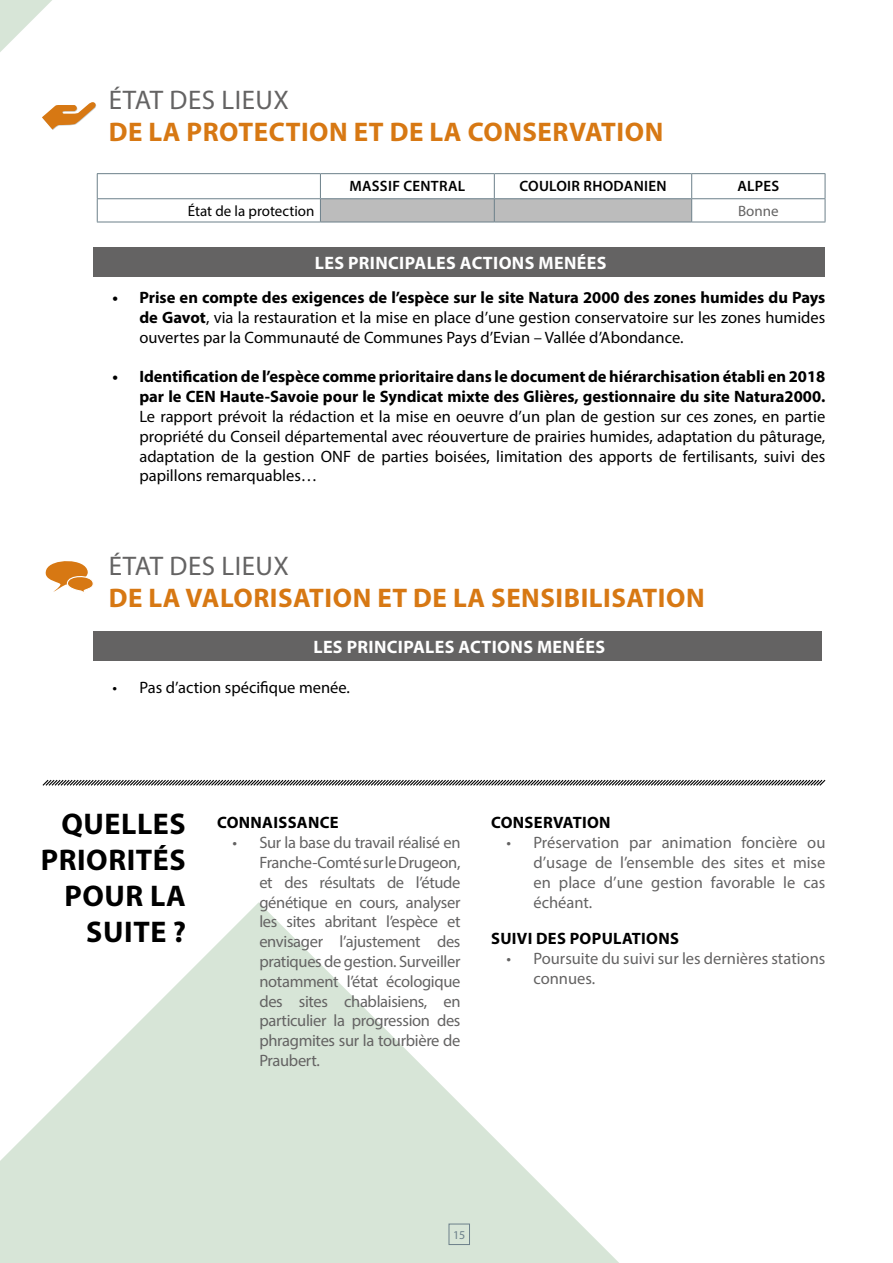
<style>
.page{position:relative;width:893px;height:1263px;background:#fff}
.page>*{position:absolute;margin:0;border:0;box-sizing:border-box;transform-origin:0 0}
.t1{font:700 30px/36px "Myriad Pro";letter-spacing:.02em;color:#000;text-align:right}
.t2{font:700 27px "Myriad Pro";letter-spacing:.02em;color:#d77813}
.t3{font:27px "Myriad Pro";letter-spacing:.02em;color:#646363}
.t4{font:700 18px "Myriad Pro";letter-spacing:.02em;color:#fff}
.t5{font:16.5px/19.8px "Myriad Pro";color:#000;text-align:justify}
.t6{font:16.5px/19.8px "Myriad Pro";color:#646363;text-align:justify}
.t7{font:700 16.5px/19.8px "Myriad Pro";color:#000;text-align:right}
.t8{font:700 16.5px "Myriad Pro";letter-spacing:.02em;color:#000}
.t9{font:600 15px "Myriad Pro";letter-spacing:.02em;color:#000}
.t10{font:15px "Myriad Pro";color:#000}
.t11{font:15px "Myriad Pro";color:#646363}
.t12{font:12px "Myriad Pro";color:#6c808a}
.s1{font-weight:700}
</style>
<div class="page">
<svg style="left:0;top:902px;width:619px;height:361px;fill:#d7e5d7"></svg>
<div style="left:449px;top:1224px;width:20px;height:20px;background:#d7e5d7"></div>
<div style="left:449px;top:1224px;width:21px;height:21px;border:1px solid #6c808a"></div>
<div style="left:93px;top:247px;width:731px;height:30px;background:#646363"></div>
<div style="left:93px;top:631px;width:728px;height:30px;background:#646363"></div>
<hr style="left:692px;top:173px;width:133px;height:1px;background:#6c808a">
<hr style="left:692px;top:198px;width:133px;height:1px;background:#6c808a">
<hr style="left:494px;top:173px;width:198px;height:1px;background:#6c808a">
<svg style="left:825px;top:174px;width:1px;height:48px"></svg>
<hr style="left:97px;top:222px;width:223px;height:1px;background:#6c808a">
<hr style="left:320px;top:222px;width:174px;height:1px;background:#6c808a">
<hr style="left:494px;top:222px;width:198px;height:1px;background:#6c808a">
<hr style="left:692px;top:222px;width:133px;height:1px;background:#6c808a">
<hr style="left:97px;top:173px;width:223px;height:1px;background:#6c808a">
<svg style="left:97px;top:174px;width:1px;height:48px"></svg>
<hr style="left:320px;top:173px;width:174px;height:1px;background:#6c808a">
<svg style="left:320px;top:174px;width:372px;height:48px"></svg>
<hr style="left:97px;top:198px;width:223px;height:1px;background:#6c808a">
<hr style="left:320px;top:198px;width:174px;height:1px;background:#6c808a">
<svg style="left:42px;top:779px;width:784px;height:7px"></svg>
<svg style="left:0;top:0;width:96px;height:130px"></svg>
<svg style="left:45px;top:561px;width:49px;height:31px"></svg>
<h2 class="t3" style="left:109px;top:83px;width:182px">ÉTAT DES LIEUX</h2>
<h2 class="t2" style="left:109px;top:114px;width:556px">DE LA PROTECTION ET DE LA CONSERVATION</h2>
<p class="t9" style="left:349px;top:176px;width:117px">MASSIF CENTRAL</p>
<p class="t9" style="left:519px;top:176px;width:149px">COULOIR RHODANIEN</p>
<p class="t9" style="left:737px;top:176px;width:44px">ALPES</p>
<p class="t10" style="left:188px;top:202px;width:128px">État de la protection</p>
<p class="t11" style="left:738px;top:202px;width:42px">Bonne</p>
<p class="t4" style="left:315px;top:251px;width:293px">LES PRINCIPALES ACTIONS MENÉES</p>
<p class="t5" style="left:139px;top:287px;width:688px;text-indent:-27px"><span class="s1">• Prise en compte des exigences de l’espèce sur le site Natura 2000 des zones humides du Pays de Gavot</span>, via la restauration et la mise en place d’une gestion conservatoire sur les zones humides ouvertes par la Communauté de Communes Pays d’Evian – Vallée d’Abondance.</p>
<p class="t7" style="left:112px;top:366px;width:715px">• Identification de l’espèce comme prioritaire dans le document de hiérarchisation établi en 2018 par le CEN Haute-Savoie pour le Syndicat mixte des Glières, gestionnaire du site Natura2000.</p>
<p class="t5" style="left:139px;top:406px;width:687px">Le rapport prévoit la rédaction et la mise en oeuvre d’un plan de gestion sur ces zones, en partie propriété du Conseil départemental avec réouverture de prairies humides, adaptation du pâturage, adaptation de la gestion ONF de parties boisées, limitation des apports de fertilisants, suivi des papillons remarquables…</p>
<h2 class="t3" style="left:109px;top:549px;width:182px">ÉTAT DES LIEUX</h2>
<h2 class="t2" style="left:109px;top:580px;width:597px">DE LA VALORISATION ET DE LA SENSIBILISATION</h2>
<p class="t4" style="left:313px;top:635px;width:293px">LES PRINCIPALES ACTIONS MENÉES</p>
<p class="t5" style="left:112px;top:677px;width:239px">• Pas d’action spécifique menée.</p>
<h1 class="t1" style="left:41px;top:805px;width:147px">QUELLES<br>PRIORITÉS<br>POUR LA<br>SUITE ?</h1>
<p class="t8" style="left:217px;top:812px;width:123px">CONNAISSANCE</p>
<p class="t6" style="left:259px;top:832px;width:203px;text-indent:-27px">• Sur la base du travail réalisé en Franche-Comté sur le Drugeon, et des résultats de l’étude génétique en cours, analyser les sites abritant l’espèce et envisager l’ajustement des pratiques de gestion. Surveiller notamment l’état écologique des sites chablaisiens, en particulier la progression des phragmites sur la tourbière de Praubert.</p>
<p class="t8" style="left:491px;top:812px;width:121px">CONSERVATION</p>
<p class="t6" style="left:533px;top:832px;width:293px;text-indent:-27px">• Préservation par animation foncière ou d’usage de l’ensemble des sites et mise en place d’une gestion favorable le cas échéant.</p>
<p class="t8" style="left:491px;top:928px;width:189px">SUIVI DES POPULATIONS</p>
<p class="t6" style="left:533px;top:948px;width:293px;text-indent:-27px">• Poursuite du suivi sur les dernières stations connues.</p>
<p class="t12" style="left:453px;top:1227px;width:14px">15</p>
</div>
